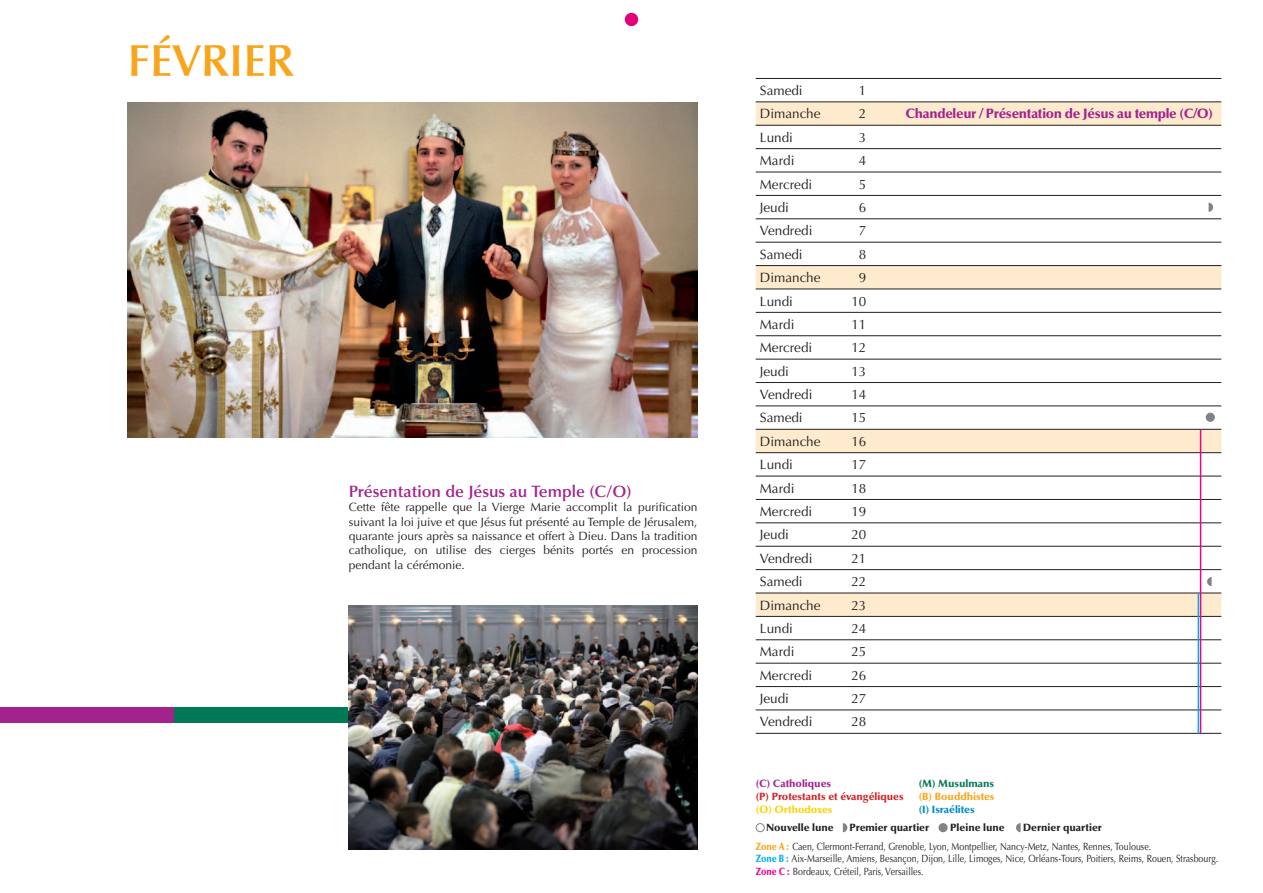
<style>
.page{position:relative;width:1263px;height:893px;background:#fff}
.page>*{position:absolute;margin:0;border:0;box-sizing:border-box;transform-origin:0 0}
.t1{font:600 45px "Optima";color:#f9a51b}
.t2{font:600 16.5px "Optima";color:#a2238e}
.t3{font:13.5px "Optima";color:#231f20}
.t4{font:900 13.5px "Optima";letter-spacing:-.02em;color:#a2238e}
.t5{font:12px/14.4px "Optima";color:#231f20;text-align:justify}
.t6{font:10.5px/19.2px "Optima";color:#231f20;scale:.84 1}
.t7{font:900 10.5px "Optima";color:#231f20}
.t8{font:900 10.5px "Optima";color:#d1232a}
.t9{font:900 10.5px "Optima";color:#a2238e}
.t10{font:900 10.5px "Optima";color:#f9a51b}
.t11{font:900 10.5px "Optima";color:#fed304}
.t12{font:900 10.5px "Optima";color:#0089cf}
.t13{font:900 10.5px "Optima";color:#017957}
.s1{font-weight:900}
.s2{font-weight:900;color:#f9a51b}
.s3{font-weight:900;color:#00aeef}
.s4{font-weight:900;color:#ed028c}
</style>
<div class="page">
<svg style="left:756px;top:687px;width:465px;height:46px"></svg>
<svg style="left:756px;top:102px;width:465px;height:70px"></svg>
<svg style="left:756px;top:194px;width:465px;height:492px"></svg>
<hr style="left:756px;top:78px;width:465px;height:1px;background:#231f20">
<hr style="left:756px;top:101px;width:465px;height:1px;background:#231f20">
<hr style="left:756px;top:125px;width:465px;height:1px;background:#231f20">
<hr style="left:756px;top:148px;width:465px;height:1px;background:#231f20">
<hr style="left:756px;top:172px;width:465px;height:1px;background:#231f20">
<hr style="left:756px;top:195px;width:465px;height:1px;background:#231f20">
<hr style="left:756px;top:218px;width:465px;height:1px;background:#231f20">
<hr style="left:756px;top:242px;width:465px;height:1px;background:#231f20">
<hr style="left:756px;top:265px;width:465px;height:1px;background:#231f20">
<hr style="left:756px;top:289px;width:465px;height:1px;background:#231f20">
<hr style="left:756px;top:312px;width:465px;height:1px;background:#231f20">
<hr style="left:756px;top:335px;width:465px;height:1px;background:#231f20">
<hr style="left:756px;top:359px;width:465px;height:1px;background:#231f20">
<hr style="left:756px;top:382px;width:465px;height:1px;background:#231f20">
<hr style="left:756px;top:405px;width:465px;height:1px;background:#231f20">
<hr style="left:756px;top:429px;width:465px;height:1px;background:#231f20">
<hr style="left:756px;top:452px;width:465px;height:1px;background:#231f20">
<hr style="left:756px;top:476px;width:465px;height:1px;background:#231f20">
<hr style="left:756px;top:499px;width:465px;height:1px;background:#231f20">
<hr style="left:756px;top:522px;width:465px;height:1px;background:#231f20">
<hr style="left:756px;top:546px;width:465px;height:1px;background:#231f20">
<hr style="left:756px;top:569px;width:465px;height:1px;background:#231f20">
<hr style="left:756px;top:593px;width:465px;height:1px;background:#231f20">
<hr style="left:756px;top:616px;width:465px;height:1px;background:#231f20">
<hr style="left:756px;top:639px;width:465px;height:1px;background:#231f20">
<hr style="left:756px;top:663px;width:465px;height:1px;background:#231f20">
<hr style="left:756px;top:686px;width:465px;height:1px;background:#231f20">
<hr style="left:756px;top:709px;width:465px;height:1px;background:#231f20">
<hr style="left:756px;top:733px;width:465px;height:1px;background:#231f20">
<div style="left:0;top:708px;width:174px;height:15px;background:#a2238e"></div>
<div style="left:174px;top:708px;width:175px;height:15px;background:#017957"></div>
<img style="left:128px;top:102px;width:569px;height:335px">
<img style="left:349px;top:606px;width:348px;height:244px">
<svg style="left:1207px;top:577px;width:4px;height:9px"></svg>
<div style="left:1206px;top:413px;width:9px;height:9px;background:#808285;border-radius:50%"></div>
<svg style="left:1208px;top:203px;width:5px;height:9px"></svg>
<div style="left:756px;top:823px;width:9px;height:9px;border:1px solid #808285;border-radius:50%"></div>
<svg style="left:1016px;top:823px;width:4px;height:9px"></svg>
<svg style="left:843px;top:823px;width:4px;height:9px"></svg>
<div style="left:938px;top:823px;width:10px;height:9px;background:#808285;border-radius:50%"></div>
<hr style="left:1197px;top:593px;width:2px;height:140px;background:#00aeef">
<hr style="left:1200px;top:430px;width:1px;height:303px;background:#ed028c">
<div style="left:625px;top:13px;width:13px;height:13px;background:#e40278;border-radius:50%"></div>
<h1 class="t1" style="left:128px;top:34px;width:168px">FÉVRIER</h1>
<h2 class="t2" style="left:349px;top:482px;width:285px">Présentation de Jésus au Temple (C/O)</h2>
<p class="t5" style="left:349px;top:500px;width:350px">Cette fête rappelle que la Vierge Marie accomplit la purification suivant la loi juive et que Jésus fut présenté au Temple de Jérusalem, quarante jours après sa naissance et offert à Dieu. Dans la tradition catholique, on utilise des cierges bénits portés en procession pendant la cérémonie.</p>
<p class="t3" style="left:760px;top:83px;width:44px">Samedi</p>
<p class="t3" style="left:859px;top:83px;width:9px">1</p>
<p class="t3" style="left:760px;top:106px;width:62px">Dimanche</p>
<p class="t3" style="left:859px;top:106px;width:9px">2</p>
<p class="t4" style="left:905px;top:106px;width:309px">Chandeleur / Présentation de Jésus au temple (C/O)</p>
<p class="t3" style="left:760px;top:129px;width:35px">Lundi</p>
<p class="t3" style="left:859px;top:129px;width:9px">3</p>
<p class="t3" style="left:760px;top:153px;width:36px">Mardi</p>
<p class="t3" style="left:859px;top:153px;width:9px">4</p>
<p class="t3" style="left:760px;top:176px;width:54px">Mercredi</p>
<p class="t3" style="left:859px;top:176px;width:9px">5</p>
<p class="t3" style="left:760px;top:200px;width:31px">Jeudi</p>
<p class="t3" style="left:859px;top:200px;width:9px">6</p>
<p class="t3" style="left:760px;top:223px;width:54px">Vendredi</p>
<p class="t3" style="left:859px;top:223px;width:9px">7</p>
<p class="t3" style="left:760px;top:246px;width:44px">Samedi</p>
<p class="t3" style="left:859px;top:246px;width:9px">8</p>
<p class="t3" style="left:760px;top:270px;width:62px">Dimanche</p>
<p class="t3" style="left:859px;top:270px;width:9px">9</p>
<p class="t3" style="left:760px;top:293px;width:35px">Lundi</p>
<p class="t3" style="left:851px;top:293px;width:17px">10</p>
<p class="t3" style="left:760px;top:317px;width:36px">Mardi</p>
<p class="t3" style="left:851px;top:317px;width:17px">11</p>
<p class="t3" style="left:760px;top:340px;width:54px">Mercredi</p>
<p class="t3" style="left:851px;top:340px;width:17px">12</p>
<p class="t3" style="left:760px;top:363px;width:31px">Jeudi</p>
<p class="t3" style="left:851px;top:363px;width:17px">13</p>
<p class="t3" style="left:760px;top:387px;width:54px">Vendredi</p>
<p class="t3" style="left:851px;top:387px;width:17px">14</p>
<p class="t3" style="left:760px;top:410px;width:44px">Samedi</p>
<p class="t3" style="left:851px;top:410px;width:17px">15</p>
<p class="t3" style="left:760px;top:433px;width:62px">Dimanche</p>
<p class="t3" style="left:851px;top:433px;width:17px">16</p>
<p class="t3" style="left:760px;top:457px;width:35px">Lundi</p>
<p class="t3" style="left:851px;top:457px;width:17px">17</p>
<p class="t3" style="left:760px;top:480px;width:36px">Mardi</p>
<p class="t3" style="left:851px;top:480px;width:17px">18</p>
<p class="t3" style="left:760px;top:504px;width:54px">Mercredi</p>
<p class="t3" style="left:851px;top:504px;width:17px">19</p>
<p class="t3" style="left:760px;top:527px;width:31px">Jeudi</p>
<p class="t3" style="left:851px;top:527px;width:17px">20</p>
<p class="t3" style="left:760px;top:550px;width:54px">Vendredi</p>
<p class="t3" style="left:851px;top:550px;width:17px">21</p>
<p class="t3" style="left:760px;top:574px;width:44px">Samedi</p>
<p class="t3" style="left:851px;top:574px;width:17px">22</p>
<p class="t3" style="left:760px;top:597px;width:62px">Dimanche</p>
<p class="t3" style="left:851px;top:597px;width:17px">23</p>
<p class="t3" style="left:760px;top:620px;width:35px">Lundi</p>
<p class="t3" style="left:851px;top:620px;width:17px">24</p>
<p class="t3" style="left:760px;top:644px;width:36px">Mardi</p>
<p class="t3" style="left:851px;top:644px;width:17px">25</p>
<p class="t3" style="left:760px;top:667px;width:54px">Mercredi</p>
<p class="t3" style="left:851px;top:667px;width:17px">26</p>
<p class="t3" style="left:760px;top:691px;width:31px">Jeudi</p>
<p class="t3" style="left:851px;top:691px;width:17px">27</p>
<p class="t3" style="left:760px;top:714px;width:54px">Vendredi</p>
<p class="t3" style="left:851px;top:714px;width:17px">28</p>
<p class="t9" style="left:756px;top:778px;width:77px">(C) Catholiques</p>
<p class="t8" style="left:756px;top:790px;width:150px">(P) Protestants et évangéliques</p>
<p class="t11" style="left:756px;top:803px;width:78px">(O) Orthodoxes</p>
<p class="t13" style="left:919px;top:778px;width:77px">(M) Musulmans</p>
<p class="t10" style="left:919px;top:790px;width:77px">(B) Bouddhistes</p>
<p class="t12" style="left:919px;top:803px;width:58px">(I) Israélites</p>
<p class="t6" style="left:756px;top:818px;width:472px;text-indent:267px"><span class="s1">Dernier quartier<br></span><span class="s2">Zone A:</span> Caen, Clermont-Ferrand, Grenoble, Lyon, Montpellier, Nancy-Metz, Nantes, Rennes, Toulouse.</p>
<p class="t6" style="left:756px;top:853px;width:552px;line-height:12.6px"><span class="s3">Zone B:</span> Aix-Marseille, Amiens, Besançon, Dijon, Lille, Limoges, Nice, Orléans-Tours, Poitiers, Reims, Rouen, Strasbourg.<br><span class="s4">Zone C:</span> Bordeaux, Créteil, Paris, Versailles.</p>
<p class="t7" style="left:766px;top:821px;width:69px">Nouvelle lune</p>
<p class="t7" style="left:849px;top:821px;width:81px">Premier quartier</p>
<p class="t7" style="left:950px;top:821px;width:56px">Pleine lune</p>
</div>
